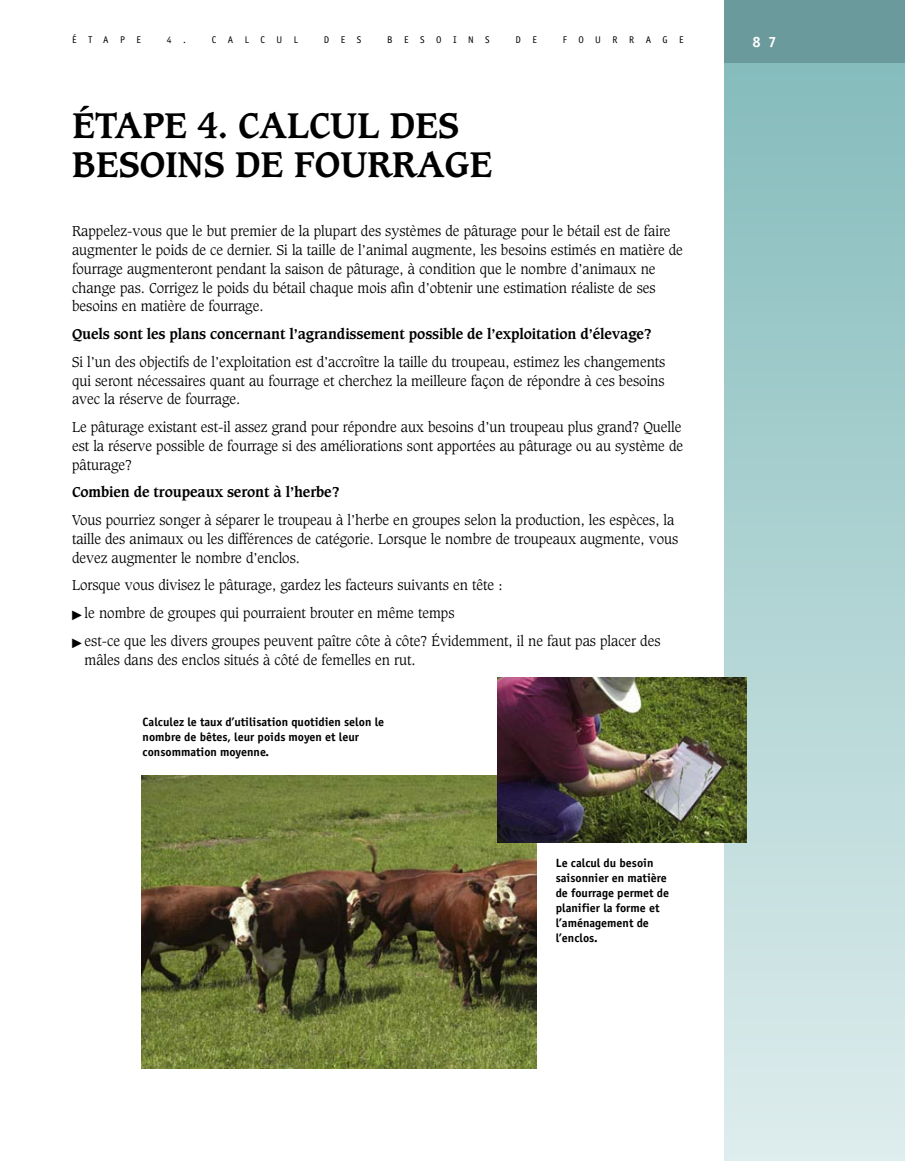
<style>
.page{position:relative;width:905px;height:1161px;background:#fff}
.page>*{position:absolute;margin:0;border:0;box-sizing:border-box;transform-origin:0 0}
.t1{font:700 34.5px/39px "Caxton";color:#000}
.t2{font:700 15px "Officina Sans";color:#fff}
.t3{font:300 13.8px/18.8px "Caxton";color:#000}
.t4{font:700 13.8px "Caxton";letter-spacing:-.005em;color:#000}
.t5{font:700 12px/15px "Officina Sans";color:#000}
.t6{font:9.75px "Officina Sans";letter-spacing:1.18em;color:#000}
</style>
<div class="page">
<div style="left:724px;top:63px;width:180px;height:1098px;background:linear-gradient(to bottom,#85bcbc,#deecec)"></div>
<div style="left:724px;top:0;width:180px;height:63px;background:#6b9a9c"></div>
<img style="left:141px;top:775px;width:395px;height:294px">
<img style="left:497px;top:678px;width:249px;height:164px">
<p class="t6" style="left:72px;top:36px;width:70px">ÉTAPE</p>
<p class="t6" style="left:167px;top:36px;width:21px">4 .</p>
<p class="t6" style="left:212px;top:36px;width:88px">CALCUL</p>
<p class="t6" style="left:324px;top:36px;width:39px">DES</p>
<p class="t6" style="left:387px;top:36px;width:104px">BESOINS</p>
<p class="t6" style="left:515px;top:36px;width:23px">D E</p>
<p class="t6" style="left:562px;top:36px;width:123px">FOURRAGE</p>
<p class="t2" style="left:752px;top:36px;width:26px">8 7</p>
<h1 class="t1" style="left:72px;top:109px;width:422px">ÉTAPE 4. CALCUL DES<br>BESOINS DE FOURRAGE</h1>
<p class="t3" style="left:72px;top:223px;width:612px">Rappelez-vous que le but premier de la plupart des systèmes de pâturage pour le bétail est de faire augmenter le poids de ce dernier. Si la taille de l’animal augmente, les besoins estimés en matière de fourrage augmenteront pendant la saison de pâturage, à condition que le nombre d’animaux ne change pas. Corrigez le poids du bétail chaque mois afin d’obtenir une estimation réaliste de ses besoins en matière de fourrage.</p>
<p class="t4" style="left:72px;top:328px;width:581px">Quels sont les plans concernant l’agrandissement possible de l’exploitation d’élevage?</p>
<p class="t3" style="left:72px;top:353px;width:595px;text-align:justify">Si l’un des objectifs de l’exploitation est d’accroître la taille du troupeau, estimez les changements qui seront nécessaires quant au fourrage et cherchez la meilleure façon de répondre à ces besoins avec la réserve de fourrage.</p>
<p class="t3" style="left:72px;top:419px;width:612px">Le pâturage existant est-il assez grand pour répondre aux besoins d’un troupeau plus grand? Quelle est la réserve possible de fourrage si des améliorations sont apportées au pâturage ou au système de pâturage?</p>
<p class="t4" style="left:72px;top:486px;width:269px">Combien de troupeaux seront à l’herbe?</p>
<p class="t3" style="left:72px;top:512px;width:607px">Vous pourriez songer à séparer le troupeau à l’herbe en groupes selon la production, les espèces, la taille des animaux ou les différences de catégorie. Lorsque le nombre de troupeaux augmente, vous devez augmenter le nombre d’enclos.</p>
<p class="t3" style="left:85px;top:572px;width:577px;line-height:27.8px;text-indent:-13px">Lorsque vous divisez le pâturage, gardez les facteurs suivants en tête :<br>le nombre de groupes qui pourraient brouter en même temps<br>est-ce que les divers groupes peuvent paître côte à côte? Évidemment, il ne faut pas placer des</p>
<p class="t3" style="left:85px;top:651px;width:332px">mâles dans des enclos situés à côté de femelles en rut.</p>
<p class="t5" style="left:142px;top:716px;width:243px">Calculez le taux d’utilisation quotidien selon le nombre de bêtes, leur poids moyen et leur consommation moyenne.</p>
<p class="t5" style="left:555px;top:857px;width:115px">Le calcul du besoin saisonnier en matière de fourrage permet de planifier la forme et l’aménagement de l’enclos.</p>
</div>
